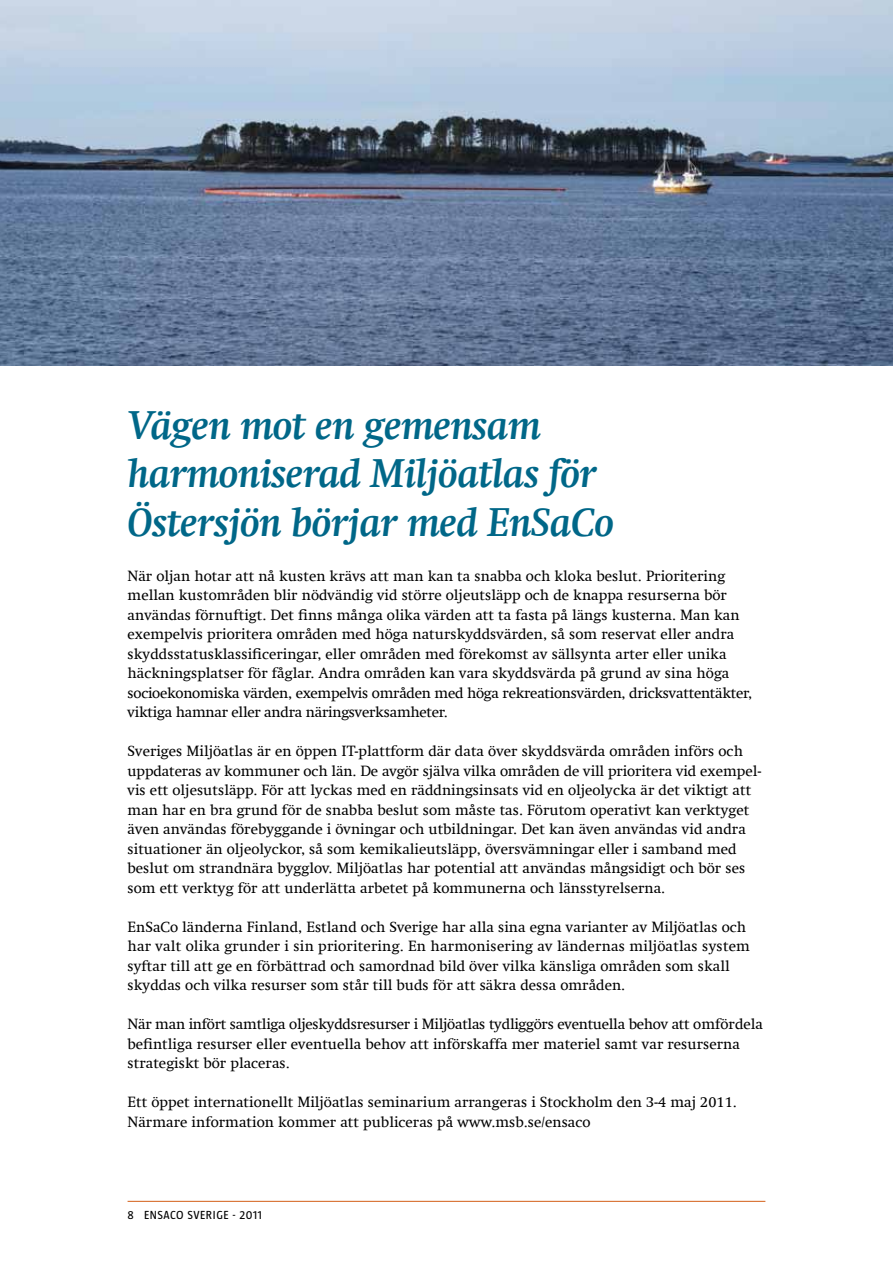
<style>
.page{position:relative;width:893px;height:1263px;background:#fff}
.page>*{position:absolute;margin:0;border:0;box-sizing:border-box;transform-origin:0 0}
.t1{font:italic 700 40.5px/48.6px "Swift Com";letter-spacing:-.02em;color:#006788}
.t2{font:15px/19.5px "Swift Com";color:#000}
.t3{font:12px "Taz";letter-spacing:.04em;color:#000}
</style>
<div class="page">
<hr style="left:128px;top:1201px;width:637px;height:1px;background:#d35f17">
<img style="left:0;top:0;width:893px;height:366px">
<h1 class="t1" style="left:128px;top:400px;width:488px">Vägen mot en gemensam harmoniserad Miljöatlas för<br>Östersjön börjar med EnSaCo</h1>
<p class="t2" style="left:128px;top:566px;width:626px">När oljan hotar att nå kusten krävs att man kan ta snabba och kloka beslut. Prioritering mellan kustområden blir nödvändig vid större oljeutsläpp och de knappa resurserna bör användas förnuftigt. Det finns många olika värden att ta fasta på längs kusterna. Man kan exempelvis prioritera områden med höga naturskyddsvärden, så som reservat eller andra skyddsstatusklassificeringar, eller områden med förekomst av sällsynta arter eller unika häckningsplatser för fåglar. Andra områden kan vara skyddsvärda på grund av sina höga socioekonomiska värden, exempelvis områden med höga rekreationsvärden, dricksvattentäkter, viktiga hamnar eller andra näringsverksamheter.</p>
<p class="t2" style="left:128px;top:741px;width:635px">Sveriges Miljöatlas är en öppen IT-plattform där data över skyddsvärda områden införs och uppdateras av kommuner och län. De avgör själva vilka områden de vill prioritera vid exempel&shy;vis ett oljesutsläpp. För att lyckas med en räddningsinsats vid en oljeolycka är det viktigt att man har en bra grund för de snabba beslut som måste tas. Förutom operativt kan verktyget även användas förebyggande i övningar och utbildningar. Det kan även användas vid andra situationer än oljeolyckor, så som kemikalieutsläpp, översvämningar eller i samband med beslut om strandnära bygglov. Miljöatlas har potential att användas mångsidigt och bör ses som ett verktyg för att underlätta arbetet på kommunerna och länsstyrelserna.</p>
<p class="t2" style="left:128px;top:917px;width:624px">EnSaCo länderna Finland, Estland och Sverige har alla sina egna varianter av Miljöatlas och har valt olika grunder i sin prioritering. En harmonisering av ländernas miljöatlas system syftar till att ge en förbättrad och samordnad bild över vilka känsliga områden som skall skyddas och vilka resurser som står till buds för att säkra dessa områden.</p>
<p class="t2" style="left:128px;top:1014px;width:637px">När man infört samtliga oljeskyddsresurser i Miljöatlas tydliggörs eventuella behov att omfördela befintliga resurser eller eventuella behov att införskaffa mer materiel samt var resurserna strategiskt bör placeras.</p>
<p class="t2" style="left:128px;top:1092px;width:611px">Ett öppet internationellt Miljöatlas seminarium arrangeras i Stockholm den 3-4 maj 2011.<br>Närmare information kommer att publiceras på www.msb.se/ensaco</p>
<p class="t3" style="left:128px;top:1208px;width:136px">8 ENSACO SVERIGE - 2011</p>
</div>
